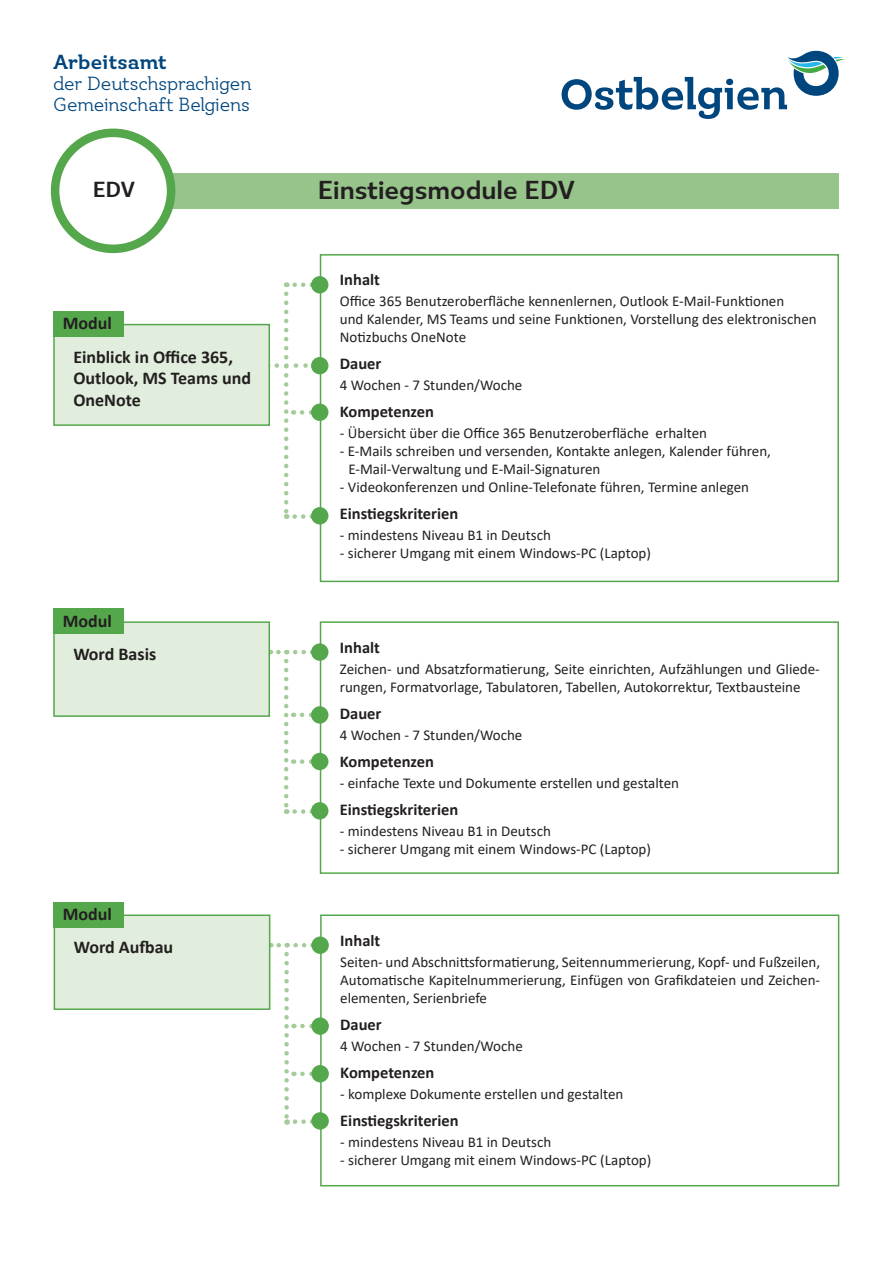
<style>
.page{position:relative;width:893px;height:1263px;background:#fff}
.page>*{position:absolute;margin:0;border:0;box-sizing:border-box;transform-origin:0 0}
.t1{font:700 27px "Ostbe Sans Office";color:#231f20}
.t2{font:700 22.65px "Ostbe Sans Office";color:#231f20}
.t3{font:700 21.15px "Ostbe Serif Office";letter-spacing:.01em;color:#00467e}
.t4{font:19.35px/20.7px "Ostbe Serif Office";letter-spacing:-.01em;color:#00467e}
.t5{font:700 18px/21.6px "Calibri";color:#231f20}
.t6{font:700 16.5px "Calibri";color:#231f20}
.t7{font:15px/18px "Calibri";color:#231f20}
</style>
<div class="page">
<svg style="left:295px;top:283px;width:16px;height:4px"></svg>
<svg style="left:562px;top:51px;width:283px;height:68px"></svg>
<div style="left:54px;top:173px;width:785px;height:35px;background:#96c48b"></div>
<div style="left:320px;top:254px;width:519px;height:328px;background:#fff;border:2px solid #55a74c"></div>
<div style="left:311px;top:276px;width:17px;height:17px;background:#55a74c;border-radius:50%"></div>
<div style="left:311px;top:357px;width:17px;height:17px;background:#55a74c;border-radius:50%"></div>
<div style="left:311px;top:404px;width:17px;height:17px;background:#55a74c;border-radius:50%"></div>
<div style="left:311px;top:507px;width:17px;height:17px;background:#55a74c;border-radius:50%"></div>
<svg style="left:277px;top:294px;width:44px;height:225px"></svg>
<div style="left:53px;top:621px;width:217px;height:96px;background:#e2eedd;border:2px solid #55a74c"></div>
<div style="left:320px;top:621px;width:519px;height:253px;background:#fff;border:2px solid #55a74c"></div>
<div style="left:311px;top:643px;width:17px;height:18px;background:#55a74c;border-radius:50%"></div>
<div style="left:311px;top:706px;width:17px;height:18px;background:#55a74c;border-radius:50%"></div>
<div style="left:311px;top:753px;width:17px;height:17px;background:#55a74c;border-radius:50%"></div>
<div style="left:311px;top:802px;width:17px;height:17px;background:#55a74c;border-radius:50%"></div>
<svg style="left:278px;top:650px;width:34px;height:4px"></svg>
<svg style="left:284px;top:661px;width:37px;height:153px"></svg>
<div style="left:54px;top:914px;width:216px;height:96px;background:#e2eedd;border:2px solid #55a74c"></div>
<div style="left:320px;top:914px;width:519px;height:272px;background:#fff;border:2px solid #55a74c"></div>
<div style="left:311px;top:936px;width:18px;height:18px;background:#55a74c;border-radius:50%"></div>
<div style="left:311px;top:1017px;width:18px;height:18px;background:#55a74c;border-radius:50%"></div>
<div style="left:311px;top:1065px;width:18px;height:17px;background:#55a74c;border-radius:50%"></div>
<div style="left:311px;top:1112px;width:18px;height:17px;background:#55a74c;border-radius:50%"></div>
<svg style="left:279px;top:943px;width:33px;height:4px"></svg>
<svg style="left:284px;top:954px;width:37px;height:171px"></svg>
<div style="left:53px;top:324px;width:217px;height:102px;background:#e2eedd;border:2px solid #55a74c"></div>
<div style="left:53px;top:311px;width:70px;height:25px;background:#55a74c"></div>
<div style="left:53px;top:609px;width:70px;height:25px;background:#55a74c"></div>
<div style="left:53px;top:902px;width:70px;height:25px;background:#55a74c"></div>
<svg style="left:50px;top:128px;width:131px;height:126px"></svg>
<h3 class="t3" style="left:53px;top:50px;width:115px">Arbeitsamt</h3>
<p class="t4" style="left:53px;top:74px;width:200px">der Deutschsprachigen<br>Gemeinschaft Belgiens</p>
<h2 class="t2" style="left:93px;top:177px;width:44px">EDV</h2>
<p class="t5" style="left:63px;top:312px;width:51px">Modul</p>
<p class="t5" style="left:73px;top:345px;width:179px">Einblick in Office 365,<br>Outlook, MS Teams und<br>OneNote</p>
<p class="t5" style="left:63px;top:609px;width:51px">Modul</p>
<p class="t5" style="left:73px;top:643px;width:84px">Word Basis</p>
<p class="t5" style="left:63px;top:903px;width:51px">Modul</p>
<p class="t5" style="left:74px;top:936px;width:101px">Word Aufbau</p>
<h1 class="t1" style="left:318px;top:174px;width:259px">Einstiegsmodule EDV</h1>
<p class="t6" style="left:340px;top:268px;width:42px">Inhalt</p>
<p class="t7" style="left:340px;top:292px;width:478px">Office 365 Benutzeroberfläche kennenlernen, Outlook E-Mail-Funktionen<br>und Kalender, MS Teams und seine Funktionen, Vorstellung des elektronischen<br>Notizbuchs OneNote</p>
<p class="t6" style="left:340px;top:352px;width:43px">Dauer</p>
<p class="t7" style="left:340px;top:376px;width:184px">4 Wochen - 7 Stunden/Woche</p>
<p class="t6" style="left:340px;top:400px;width:96px">Kompetenzen</p>
<p class="t7" style="left:340px;top:424px;width:369px">- Übersicht über die Office 365 Benutzeroberfläche erhalten</p>
<p class="t7" style="left:348px;top:442px;width:424px;text-indent:-9px">- E-Mails schreiben und versenden, Kontakte anlegen, Kalender führen,<br>E-Mail-Verwaltung und E-Mail-Signaturen</p>
<p class="t7" style="left:340px;top:478px;width:411px">- Videokonferenzen und Online-Telefonate führen, Termine anlegen</p>
<p class="t6" style="left:340px;top:502px;width:120px">Einstiegskriterien</p>
<p class="t7" style="left:340px;top:526px;width:213px">- mindestens Niveau B1 in Deutsch</p>
<p class="t7" style="left:340px;top:544px;width:313px">- sicherer Umgang mit einem Windows-PC (Laptop)</p>
<p class="t6" style="left:340px;top:635px;width:42px">Inhalt</p>
<p class="t7" style="left:340px;top:659px;width:481px">Zeichen- und Absatzformatierung, Seite einrichten, Aufzählungen und Gliede&shy;rungen, Formatvorlage, Tabulatoren, Tabellen, Autokorrektur, Textbausteine</p>
<p class="t6" style="left:340px;top:701px;width:43px">Dauer</p>
<p class="t7" style="left:340px;top:725px;width:184px">4 Wochen - 7 Stunden/Woche</p>
<p class="t6" style="left:340px;top:749px;width:96px">Kompetenzen</p>
<p class="t7" style="left:340px;top:773px;width:341px">- einfache Texte und Dokumente erstellen und gestalten</p>
<p class="t6" style="left:340px;top:797px;width:120px">Einstiegskriterien</p>
<p class="t7" style="left:340px;top:821px;width:213px">- mindestens Niveau B1 in Deutsch</p>
<p class="t7" style="left:340px;top:839px;width:313px">- sicherer Umgang mit einem Windows-PC (Laptop)</p>
<p class="t6" style="left:340px;top:928px;width:42px">Inhalt</p>
<p class="t7" style="left:340px;top:952px;width:481px;text-align:justify">Seiten- und Abschnittsformatierung, Seitennummerierung, Kopf- und Fußzeilen, Automatische Kapitelnummerierung, Einfügen von Grafikdateien und Zeichen&shy;elementen, Serienbriefe</p>
<p class="t6" style="left:340px;top:1012px;width:43px">Dauer</p>
<p class="t7" style="left:340px;top:1036px;width:184px">4 Wochen - 7 Stunden/Woche</p>
<p class="t6" style="left:340px;top:1060px;width:96px">Kompetenzen</p>
<p class="t7" style="left:340px;top:1084px;width:285px">- komplexe Dokumente erstellen und gestalten</p>
<p class="t6" style="left:340px;top:1108px;width:120px">Einstiegskriterien</p>
<p class="t7" style="left:340px;top:1132px;width:213px">- mindestens Niveau B1 in Deutsch</p>
<p class="t7" style="left:340px;top:1150px;width:313px">- sicherer Umgang mit einem Windows-PC (Laptop)</p>
</div>
